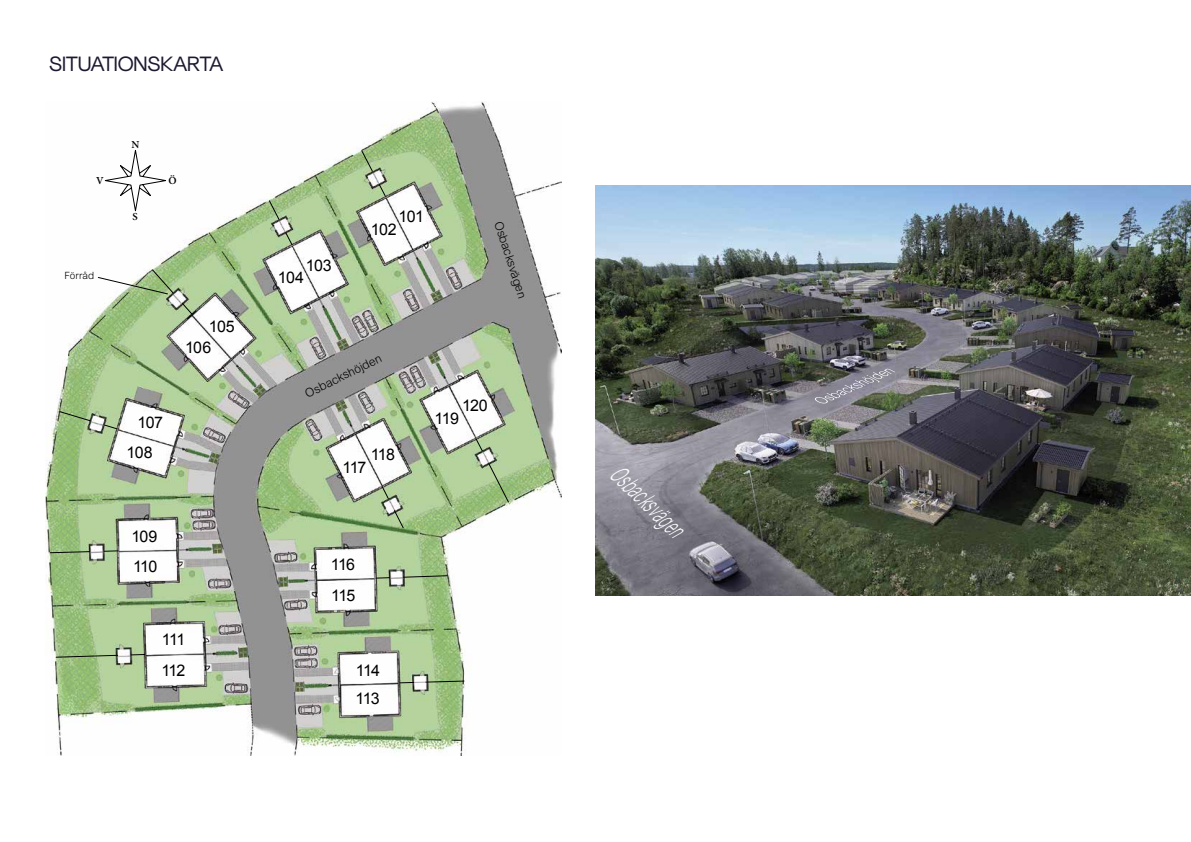
<style>
.page{position:relative;width:1191px;height:842px;background:#fff}
.page>*{position:absolute;margin:0;border:0;box-sizing:border-box;transform-origin:0 0}
.t1{font:italic 300 25.7px "Arial MT Std";color:#fff;scale:.49 1}
.t2{font:24px "Degular Display";color:#1c1930}
.t3{font:16px/20.1px "Arial";letter-spacing:-.04em;color:#000}
.t4{font:300 12px "Arial MT Std";color:#000}
.t5{font:600 10.7px "Minion Pro";color:#000}
.t6{font:300 10px "Arial MT Std";letter-spacing:.005em;color:#000}
</style>
<div class="page">
<img style="left:595px;top:185px;width:596px;height:410px">
<svg style="left:812px;top:367px;width:86px;height:39px;background:#7c7d7e"></svg>
<img style="left:46px;top:102px;width:515px;height:653px">
<svg style="left:99px;top:145px;width:72px;height:72px"></svg>
<svg style="left:360px;top:149px;width:14px;height:24px"></svg>
<svg style="left:378px;top:183px;width:9px;height:15px"></svg>
<svg style="left:268px;top:199px;width:12px;height:21px"></svg>
<svg style="left:284px;top:231px;width:9px;height:15px"></svg>
<svg style="left:97px;top:268px;width:77px;height:27px"></svg>
<svg style="left:181px;top:302px;width:12px;height:13px"></svg>
<svg style="left:59px;top:410px;width:32px;height:12px"></svg>
<svg style="left:103px;top:424px;width:15px;height:6px"></svg>
<svg style="left:49px;top:551px;width:42px;height:3px"></svg>
<svg style="left:375px;top:577px;width:15px;height:2px"></svg>
<svg style="left:402px;top:575px;width:46px;height:3px"></svg>
<svg style="left:399px;top:680px;width:66px;height:4px"></svg>
<svg style="left:130px;top:653px;width:16px;height:3px"></svg>
<svg style="left:55px;top:654px;width:64px;height:4px"></svg>
<svg style="left:103px;top:550px;width:16px;height:2px"></svg>
<svg style="left:381px;top:485px;width:9px;height:15px"></svg>
<svg style="left:393px;top:509px;width:11px;height:20px"></svg>
<svg style="left:487px;top:462px;width:23px;height:41px"></svg>
<svg style="left:474px;top:437px;width:9px;height:15px"></svg>
<h2 class="t2" style="left:50px;top:50px;width:175px">SITUATIONSKARTA</h2>
<p class="t5" style="left:131px;top:137px;width:9px">N</p>
<p class="t5" style="left:96px;top:174px;width:9px">V</p>
<p class="t5" style="left:168px;top:174px;width:10px">Ö</p>
<p class="t5" style="left:132px;top:209px;width:7px">S</p>
<p class="t6" style="left:64px;top:269px;width:31px">Förråd</p>
<p class="t3" style="left:185px;top:317px;width:51px;text-indent:24px">105<br>106</p>
<p class="t3" style="left:127px;top:408px;width:38px;line-height:29.4px;text-indent:11px">107<br>108</p>
<p class="t3" style="left:131px;top:521px;width:28px;line-height:30px">109<br>110</p>
<p class="t3" style="left:161px;top:623px;width:26px;line-height:31.7px">111<br>112</p>
<p class="t3" style="left:306px;top:255px;width:27px">103</p>
<p class="t3" style="left:278px;top:268px;width:28px">104</p>
<p class="t3" style="left:399px;top:207px;width:27px">101</p>
<p class="t3" style="left:371px;top:219px;width:27px">102</p>
<p class="t4" style="left:505px;top:219px;width:82px;rotate:72deg">Osbacksvägen</p>
<p class="t4" style="left:303px;top:388px;width:85px;rotate:-26deg">Osbackshöjden</p>
<p class="t3" style="left:371px;top:445px;width:26px">118</p>
<p class="t3" style="left:342px;top:457px;width:25px">117</p>
<p class="t3" style="left:462px;top:396px;width:27px">120</p>
<p class="t3" style="left:434px;top:408px;width:26px">119</p>
<p class="t3" style="left:331px;top:555px;width:26px">116</p>
<p class="t3" style="left:331px;top:585px;width:26px">115</p>
<p class="t3" style="left:356px;top:660px;width:26px">114</p>
<p class="t3" style="left:355px;top:689px;width:26px">113</p>
<h1 class="t1" style="left:624px;top:459px;width:186px;rotate:44deg">Osbacksvägen</h1>
</div>
